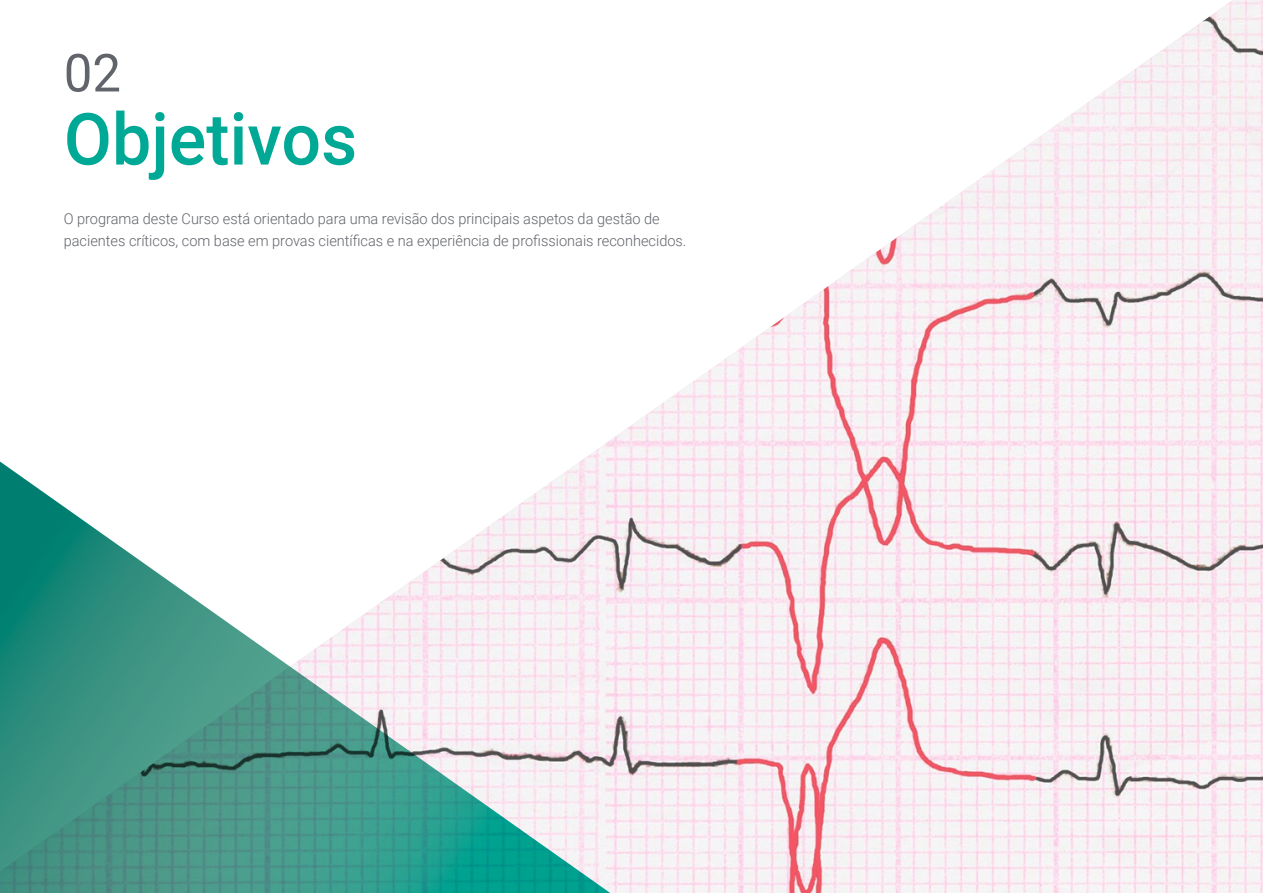
<style>
.page{position:relative;width:1263px;height:893px;background:#fff}
.page>*{position:absolute;margin:0;border:0;box-sizing:border-box;transform-origin:0 0}
.t1{font:500 72px "Roboto";color:#00a996}
.t2{font:52.5px "Roboto";color:#61646a}
.t3{font:300 15px/22.5px "Roboto";color:#61646a}
</style>
<div class="page">
<img style="left:603px;top:0;width:660px;height:893px">
<svg style="left:0;top:446px;width:640px;height:447px"></svg>
<h2 class="t2" style="left:64px;top:36px;width:59px">02</h2>
<h1 class="t1" style="left:64px;top:89px;width:295px">Objetivos</h1>
<p class="t3" style="left:64px;top:207px;width:624px">O programa deste Curso está orientado para uma revisão dos principais aspetos da gestão de pacientes críticos, com base em provas científicas e na experiência de profissionais reconhecidos.</p>
</div>
